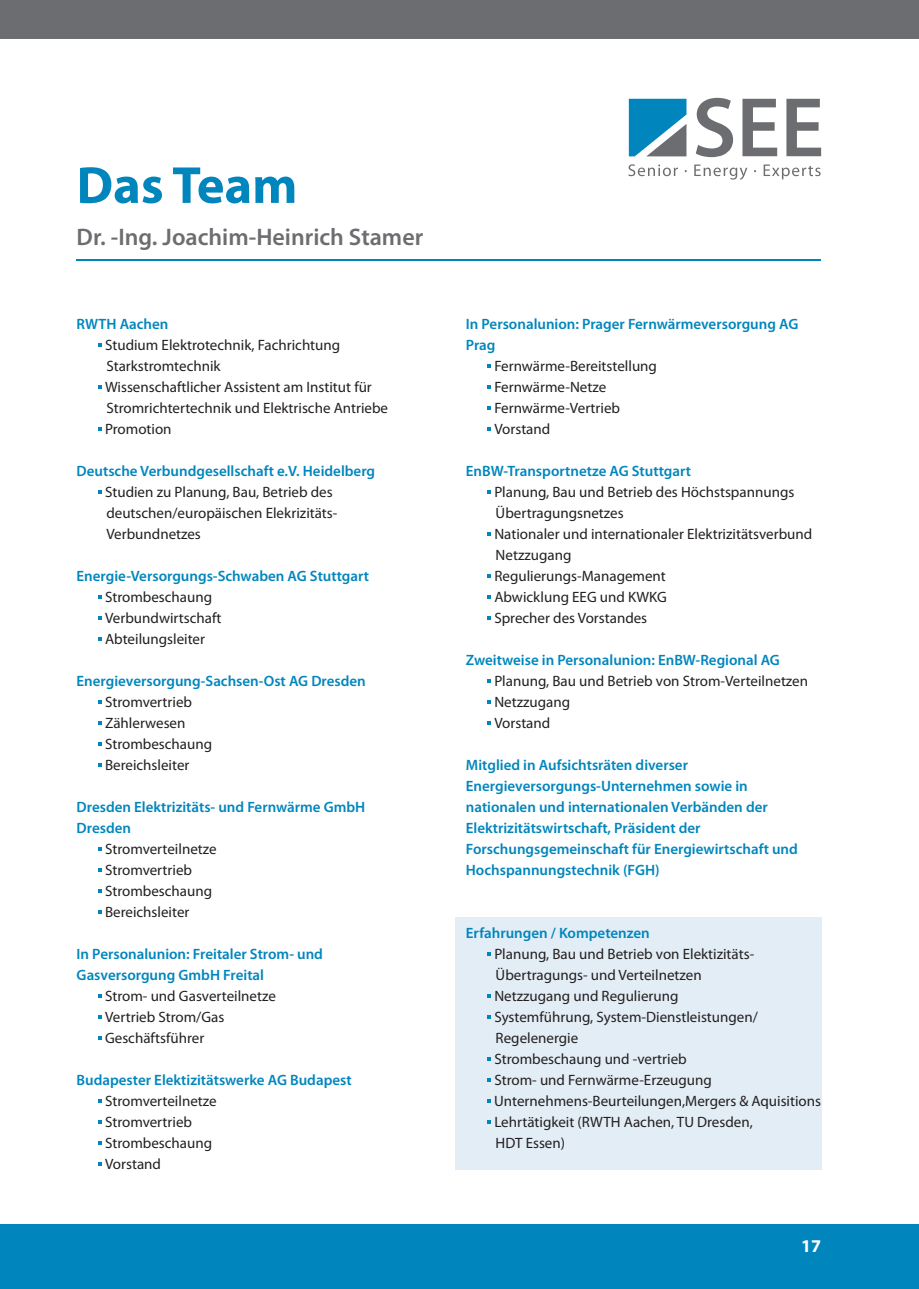
<style>
.page{position:relative;width:919px;height:1289px;background:#fff}
.page>*{position:absolute;margin:0;border:0;box-sizing:border-box;transform-origin:0 0}
.t1{font:700 52.5px "Myriad Pro";color:#0086bd}
.t2{font:600 24px "Myriad Pro";color:#6c6d70}
.t3{font:700 18px "Myriad Pro";color:#fff}
.t4{font:15px/21px "Myriad Pro";color:#231f20}
.t5{font:600 15px/21px "Myriad Pro";color:#0086bd}
</style>
<div class="page">
<div style="left:1px;top:1px;width:917px;height:38px;background:#6c6d70"></div>
<div style="left:0;top:1224px;width:918px;height:64px;background:#0086bd"></div>
<svg style="left:628px;top:99px;width:58px;height:57px;background:#3892b7"></svg>
<svg style="left:695px;top:98px;width:38px;height:59px"></svg>
<svg style="left:742px;top:99px;width:35px;height:57px"></svg>
<svg style="left:786px;top:99px;width:35px;height:57px"></svg>
<svg style="left:628px;top:164px;width:50px;height:12px"></svg>
<svg style="left:694px;top:164px;width:53px;height:16px"></svg>
<svg style="left:763px;top:164px;width:57px;height:15px"></svg>
<hr style="left:77px;top:259px;width:744px;height:1px;background:#0086bd">
<div style="left:455px;top:917px;width:366px;height:252px;background:#e3edf6"></div>
<svg style="left:98px;top:343px;width:4px;height:4px"></svg>
<svg style="left:98px;top:385px;width:4px;height:4px"></svg>
<svg style="left:98px;top:427px;width:4px;height:4px"></svg>
<svg style="left:98px;top:490px;width:4px;height:4px"></svg>
<svg style="left:98px;top:595px;width:4px;height:4px"></svg>
<svg style="left:98px;top:616px;width:4px;height:4px"></svg>
<svg style="left:98px;top:637px;width:4px;height:4px"></svg>
<svg style="left:98px;top:700px;width:4px;height:4px"></svg>
<svg style="left:98px;top:721px;width:4px;height:4px"></svg>
<svg style="left:98px;top:742px;width:4px;height:4px"></svg>
<svg style="left:98px;top:763px;width:4px;height:4px"></svg>
<svg style="left:98px;top:847px;width:4px;height:4px"></svg>
<svg style="left:98px;top:868px;width:4px;height:4px"></svg>
<svg style="left:98px;top:889px;width:4px;height:4px"></svg>
<svg style="left:98px;top:910px;width:4px;height:4px"></svg>
<svg style="left:98px;top:994px;width:4px;height:4px"></svg>
<svg style="left:98px;top:1015px;width:4px;height:4px"></svg>
<svg style="left:98px;top:1036px;width:4px;height:4px"></svg>
<svg style="left:98px;top:1099px;width:4px;height:4px"></svg>
<svg style="left:98px;top:1120px;width:4px;height:4px"></svg>
<svg style="left:98px;top:1141px;width:4px;height:4px"></svg>
<svg style="left:98px;top:1162px;width:4px;height:4px"></svg>
<svg style="left:487px;top:364px;width:4px;height:4px"></svg>
<svg style="left:487px;top:385px;width:4px;height:4px"></svg>
<svg style="left:487px;top:406px;width:4px;height:4px"></svg>
<svg style="left:487px;top:427px;width:4px;height:4px"></svg>
<svg style="left:487px;top:490px;width:4px;height:4px"></svg>
<svg style="left:487px;top:532px;width:4px;height:4px"></svg>
<svg style="left:487px;top:574px;width:4px;height:4px"></svg>
<svg style="left:487px;top:595px;width:4px;height:4px"></svg>
<svg style="left:487px;top:616px;width:4px;height:4px"></svg>
<svg style="left:487px;top:679px;width:4px;height:4px"></svg>
<svg style="left:487px;top:700px;width:4px;height:4px"></svg>
<svg style="left:487px;top:721px;width:4px;height:4px"></svg>
<svg style="left:487px;top:952px;width:4px;height:4px"></svg>
<svg style="left:487px;top:994px;width:4px;height:4px"></svg>
<svg style="left:487px;top:1015px;width:4px;height:4px"></svg>
<svg style="left:487px;top:1057px;width:4px;height:4px"></svg>
<svg style="left:487px;top:1078px;width:4px;height:4px"></svg>
<svg style="left:487px;top:1099px;width:4px;height:4px"></svg>
<svg style="left:487px;top:1120px;width:4px;height:4px"></svg>
<h1 class="t1" style="left:77px;top:151px;width:222px">Das Team</h1>
<h2 class="t2" style="left:77px;top:221px;width:348px">Dr. -Ing. Joachim-Heinrich Stamer</h2>
<p class="t5" style="left:77px;top:313px;width:93px">RWTH Aachen</p>
<p class="t4" style="left:105px;top:334px;width:284px">Studium Elektrotechnik, Fachrichtung Starkstromtechnik<br>Wissenschaftlicher Assistent am Institut für Stromrichtertechnik und Elektrische Antriebe Promotion</p>
<p class="t5" style="left:77px;top:460px;width:300px">Deutsche Verbundgesellschaft e.V. Heidelberg</p>
<p class="t4" style="left:105px;top:481px;width:234px">Studien zu Planung, Bau, Betrieb des deutschen/europäischen Elekrizitäts-<br>Verbundnetzes</p>
<p class="t5" style="left:77px;top:565px;width:294px">Energie-Versorgungs-Schwaben AG Stuttgart</p>
<p class="t4" style="left:105px;top:586px;width:118px">Strombeschaung<br>Verbundwirtschaft<br>Abteilungsleiter</p>
<p class="t5" style="left:77px;top:670px;width:291px">Energieversorgung-Sachsen-Ost AG Dresden</p>
<p class="t4" style="left:105px;top:691px;width:109px">Stromvertrieb<br>Zählerwesen<br>Strombeschaung<br>Bereichsleiter</p>
<p class="t5" style="left:77px;top:796px;width:290px">Dresden Elektrizitäts- und Fernwärme GmbH<br>Dresden</p>
<p class="t4" style="left:105px;top:838px;width:113px">Stromverteilnetze<br>Stromvertrieb<br>Strombeschaung<br>Bereichsleiter</p>
<p class="t5" style="left:77px;top:943px;width:248px">In Personalunion: Freitaler Strom- und<br>Gasversorgung GmbH Freital</p>
<p class="t4" style="left:105px;top:985px;width:172px">Strom- und Gasverteilnetze<br>Vertrieb Strom/Gas<br>Geschäftsführer</p>
<p class="t5" style="left:77px;top:1069px;width:276px">Budapester Elektizitätswerke AG Budapest</p>
<p class="t4" style="left:105px;top:1090px;width:113px">Stromverteilnetze<br>Stromvertrieb<br>Strombeschaung<br>Vorstand</p>
<p class="t5" style="left:466px;top:313px;width:334px">In Personalunion: Prager Fernwärmeversorgung AG<br>Prag</p>
<p class="t4" style="left:494px;top:355px;width:164px">Fernwärme-Bereitstellung<br>Fernwärme-Netze<br>Fernwärme-Vertrieb<br>Vorstand</p>
<p class="t5" style="left:466px;top:460px;width:227px">EnBW-Transportnetze AG Stuttgart</p>
<p class="t4" style="left:494px;top:481px;width:319px">Planung, Bau und Betrieb des Höchstspannungs<br>Übertragungsnetzes<br>Nationaler und internationaler Elektrizitätsverbund<br>Netzzugang<br>Regulierungs-Management<br>Abwicklung EEG und KWKG<br>Sprecher des Vorstandes</p>
<p class="t5" style="left:466px;top:649px;width:315px">Zweitweise in Personalunion: EnBW-Regional AG</p>
<p class="t4" style="left:494px;top:670px;width:315px">Planung, Bau und Betrieb von Strom-Verteilnetzen<br>Netzzugang<br>Vorstand</p>
<p class="t5" style="left:466px;top:754px;width:333px">Mitglied in Aufsichtsräten diverser Energieversorgungs-Unternehmen sowie in nationalen und internationalen Verbänden der Elektrizitätswirtschaft, Präsident der Forschungsgemeinschaft für Energiewirtschaft und Hochspannungstechnik (FGH)</p>
<p class="t5" style="left:466px;top:922px;width:185px">Erfahrungen / Kompetenzen</p>
<p class="t4" style="left:494px;top:943px;width:328px">Planung, Bau und Betrieb von Elektizitäts-Übertragungs- und Verteilnetzen<br>Netzzugang und Regulierung<br>Systemführung, System-Dienstleistungen/ Regelenergie<br>Strombeschaung und -vertrieb<br>Strom- und Fernwärme-Erzeugung Unternehmens-Beurteilungen,Mergers &amp; Aquisitions Lehrtätigkeit (RWTH Aachen, TU Dresden,<br>HDT Essen)</p>
<p class="t3" style="left:801px;top:1234px;width:21px">17</p>
</div>
